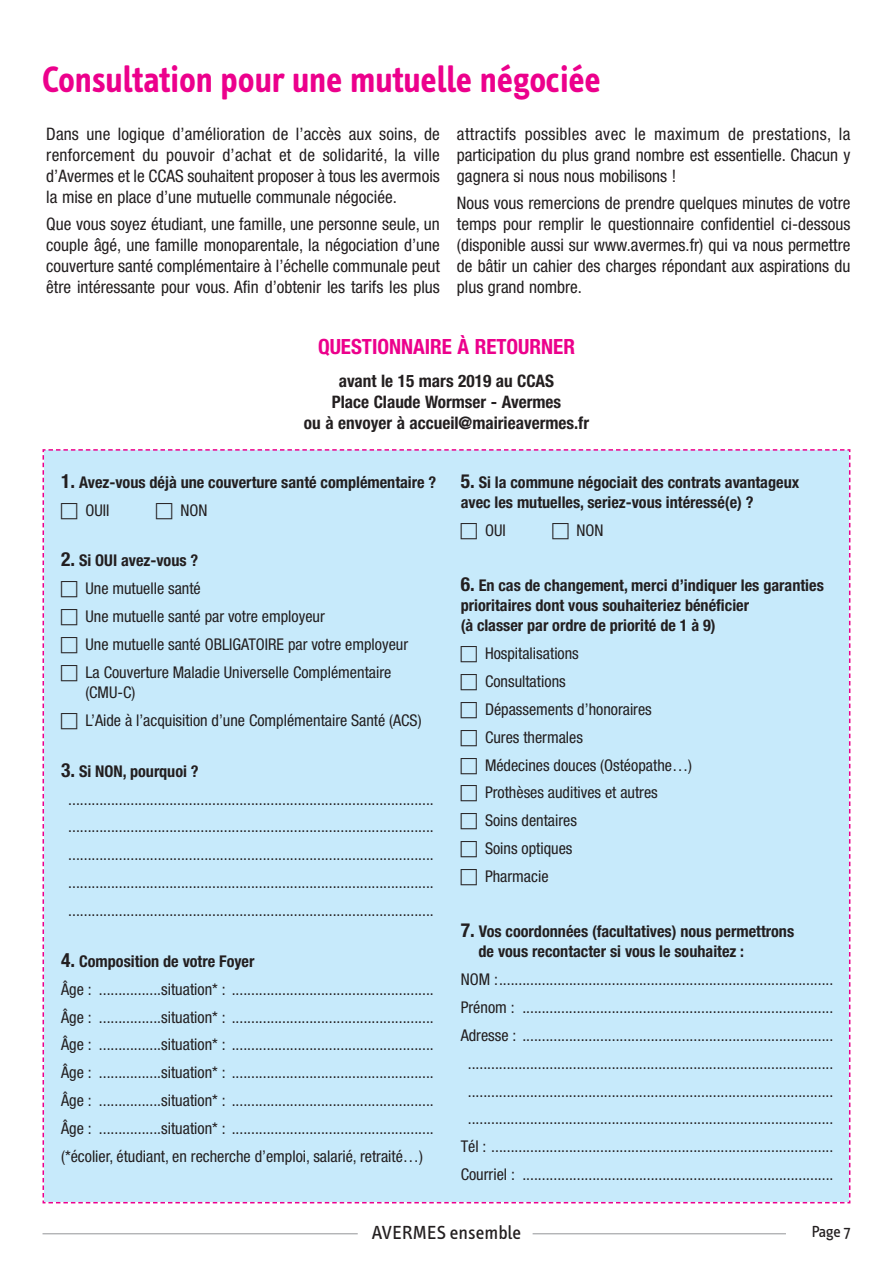
<style>
.page{position:relative;width:893px;height:1263px;background:#fff}
.page>*{position:absolute;margin:0;border:0;box-sizing:border-box;transform-origin:0 0}
.t1{font:700 37.5px "Info Text";color:#ec008c;scale:.95 1}
.t2{font:700 condensed 21px "Helvetica Neue";color:#ec008c}
.t3{font:19.5px "Info Text";color:#231f20}
.t4{font:condensed 17.25px/21px "Helvetica Neue";color:#231f20;text-align:justify}
.t5{font:700 condensed 17.25px/21px "Helvetica Neue";color:#231f20;text-align:center}
.t6{font:16.5px "Info Text";color:#231f20}
.t7{font:condensed 16.2px/27.9px "Helvetica Neue";color:#231f20}
.t8{font:700 condensed 16.2px/20.2px "Helvetica Neue";color:#231f20}
.s1{font-size:19.5px}
.s2{font-weight:400}
.s3{font-weight:700;font-size:19.5px}
.s4{font-weight:700}
</style>
<div class="page">
<hr style="left:43px;top:1233px;width:315px;height:1px;background:#939598">
<hr style="left:533px;top:1233px;width:253px;height:1px;background:#939598">
<div style="left:42px;top:449px;width:809px;height:755px;background:#c7eafb"></div>
<h1 class="t1" style="left:43px;top:66px;width:589px">Consultation pour une mutuelle négociée</h1>
<p class="t4" style="left:46px;top:125px;width:395px">Dans une logique d’amélioration de l’accès aux soins, de renforcement du pouvoir d’achat et de solidarité, la ville d’Avermes et le CCAS souhaitent proposer à tous les avermois la mise en place d’une mutuelle communale négociée.</p>
<p class="t4" style="left:46px;top:215px;width:395px">Que vous soyez étudiant, une famille, une personne seule, un couple âgé, une famille monoparentale, la négociation d’une couverture santé complémentaire à l’échelle communale peut être intéressante pour vous. Afin d’obtenir les tarifs les plus</p>
<p class="t4" style="left:457px;top:125px;width:395px">attractifs possibles avec le maximum de prestations, la participation du plus grand nombre est essentielle. Chacun y gagnera si nous nous mobilisons !</p>
<p class="t4" style="left:457px;top:194px;width:395px">Nous vous remercions de prendre quelques minutes de votre temps pour remplir le questionnaire confidentiel ci-dessous (disponible aussi sur www.avermes.fr) qui va nous permettre de bâtir un cahier des charges répondant aux aspirations du plus grand nombre.</p>
<p class="t2" style="left:318px;top:339px;width:258px">QUESTIONNAIRE À RETOURNER</p>
<p class="t5" style="left:304px;top:372px;width:287px">avant le 15 mars 2019 au CCAS<br>Place Claude Wormser - Avermes<br>ou à envoyer à accueil@mairieavermes.fr</p>
<p class="t8" style="left:85px;top:469px;width:352px;line-height:27.9px;text-indent:-24px"><span class="s1">1.</span> Avez-vous déjà une couverture santé complémentaire ?<br><span class="s2">OUII</span></p>
<p class="t7" style="left:180px;top:497px;width:28px">NON</p>
<p class="t7" style="left:85px;top:548px;width:324px;text-indent:-24px"><span class="s3">2.</span> <span class="s4">Si OUI avez-vous ?<br></span>Une mutuelle santé<br>Une mutuelle santé par votre employeur<br>Une mutuelle santé OBLIGATOIRE par votre employeur La Couverture Maladie Universelle Complémentaire</p>
<p class="t7" style="left:85px;top:680px;width:338px">(CMU-C)<br>L’Aide à l’acquisition d’une Complémentaire Santé (ACS)</p>
<p class="t7" style="left:68px;top:758px;width:367px;text-indent:-7px"><span class="s3">3.</span> <span class="s4">Si NON, pourquoi ? </span>.............................................................................................. .............................................................................................. .............................................................................................. .............................................................................................. ..............................................................................................</p>
<p class="t7" style="left:61px;top:948px;width:374px"><span class="s3">4.</span> <span class="s4">Composition de votre Foyer<br></span>Âge : ................situation* : ....................................................<br>Âge : ................situation* : ....................................................<br>Âge : ................situation* : ....................................................<br>Âge : ................situation* : ....................................................<br>Âge : ................situation* : ....................................................<br>Âge : ................situation* : .................................................... (*écolier, étudiant, en recherche d’emploi, salarié, retraité…)</p>
<p class="t8" style="left:461px;top:473px;width:340px"><span class="s1">5.</span> Si la commune négociait des contrats avantageux avec les mutuelles, seriez-vous intéressé(e) ?</p>
<p class="t7" style="left:485px;top:518px;width:22px">OUI</p>
<p class="t7" style="left:577px;top:518px;width:28px">NON</p>
<p class="t8" style="left:461px;top:576px;width:365px"><span class="s1">6.</span> En cas de changement, merci d’indiquer les garanties prioritaires dont vous souhaiteriez bénéficier<br>(à classer par ordre de priorité de 1 à 9)</p>
<p class="t7" style="left:485px;top:641px;width:209px">Hospitalisations<br>Consultations<br>Dépassements d’honoraires<br>Cures thermales<br>Médecines douces (Ostéopathe…)<br>Prothèses auditives et autres<br>Soins dentaires<br>Soins optiques<br>Pharmacie</p>
<p class="t8" style="left:478px;top:922px;width:317px;text-indent:-18px"><span class="s1">7.</span> Vos coordonnées (facultatives) nous permettrons de vous recontacter si vous le souhaitez :</p>
<p class="t7" style="left:461px;top:966px;width:374px;text-align:center">NOM :......................................................................................<br>Prénom : ................................................................................<br>Adresse : ................................................................................ .............................................................................................. .............................................................................................. ..............................................................................................<br>Tél : ........................................................................................<br>Courriel : ................................................................................</p>
<p class="t3" style="left:372px;top:1225px;width:151px">AVERMES ensemble</p>
<p class="t6" style="left:811px;top:1225px;width:41px">Page 7</p>
</div>
